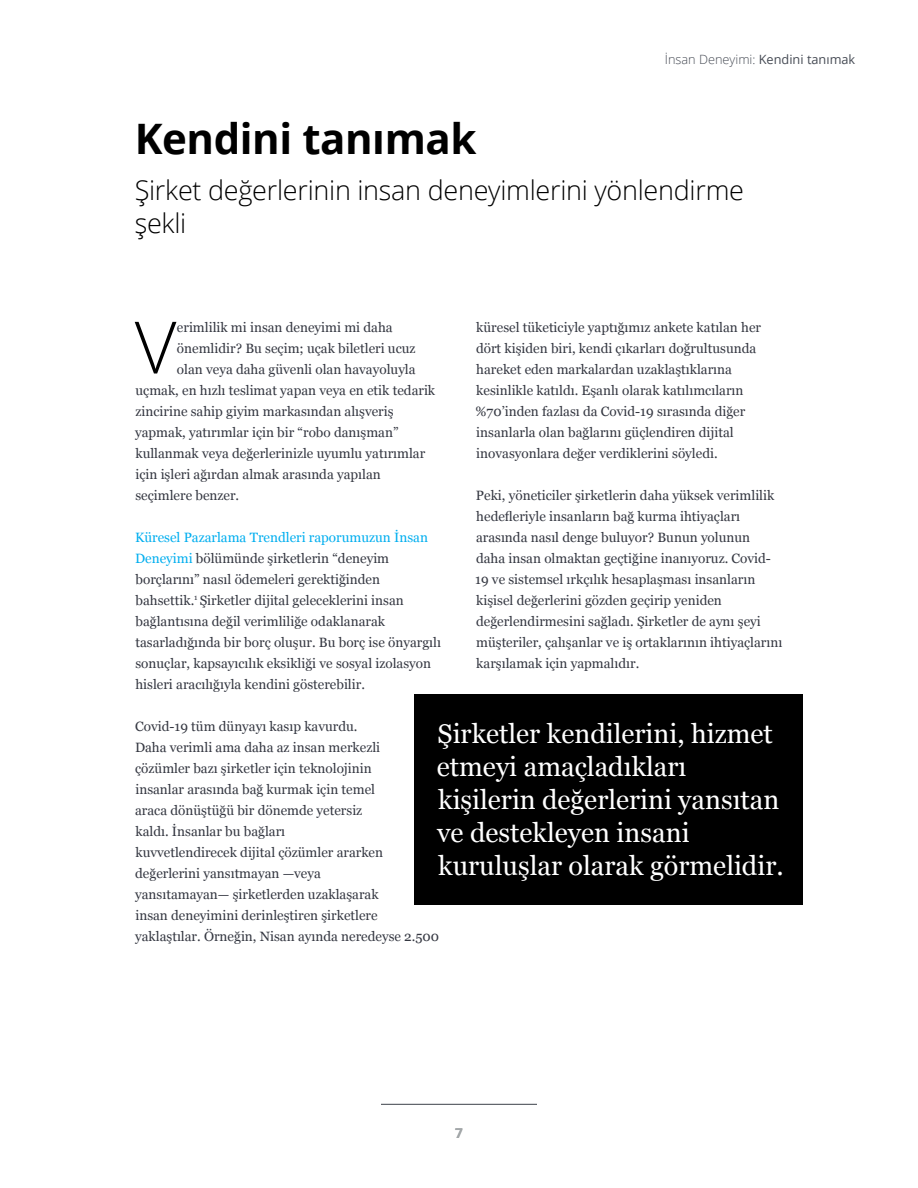
<style>
.page{position:relative;width:918px;height:1188px;background:#fff}
.page>*{position:absolute;margin:0;border:0;box-sizing:border-box;transform-origin:0 0}
.t1{font:300 72.3px "Open Sans";color:#000}
.t2{font:700 42px "Open Sans";letter-spacing:-.01em;color:#000}
.t3{font:27px/33px "Georgia";color:#fff}
.t4{font:300 27px/33px "Open Sans";letter-spacing:-.01em;color:#000}
.t5{font:13.5px/21px "Georgia";color:#343741}
.t6{font:700 13.5px "Open Sans";color:#a3a7a9}
.t7{font:300 12.75px "Open Sans";color:#474c55}
.s1{font-weight:400}
.s2{color:#00aeef}
</style>
<div class="page">
<hr style="left:381px;top:1104px;width:156px;height:1px;background:#5f636a">
<div style="left:414px;top:694px;width:389px;height:210px;background:#000"></div>
<p class="t7" style="left:665px;top:50px;width:192px">İnsan Deneyimi: <span class="s1">Kendini tanımak</span></p>
<h2 class="t2" style="left:135px;top:109px;width:343px">Kendini tanımak</h2>
<h3 class="t4" style="left:135px;top:173px;width:611px">Şirket değerlerinin insan deneyimlerini yönlendirme şekli</h3>
<h1 class="t1" style="left:135px;top:298px;width:43px">V</h1>
<p class="t5" style="left:177px;top:316px;width:217px">erimlilik mi insan deneyimi mi daha</p>
<p class="t5" style="left:476px;top:316px;width:287px">küresel tüketiciyle yaptığımız ankete katılan her dört kişiden biri, kendi çıkarları doğrultusunda hareket eden markalardan uzaklaştıklarına kesinlikle katıldı. Eşanlı olarak katılımcıların %70’inden fazlası da Covid-19 sırasında diğer insanlarla olan bağlarını güçlendiren dijital inovasyonlara değer verdiklerini söyledi.</p>
<p class="t5" style="left:475px;top:484px;width:309px">Peki, yöneticiler şirketlerin daha yüksek verimlilik hedefleriyle insanların bağ kurma ihtiyaçları arasında nasıl denge buluyor? Bunun yolunun<br>daha insan olmaktan geçtiğine inanıyoruz. Covid-19 ve sistemsel ırkçılık hesaplaşması insanların kişisel değerlerini gözden geçirip yeniden değerlendirmesini sağladı. Şirketler de aynı şeyi müşteriler, çalışanlar ve iş ortaklarının ihtiyaçlarını karşılamak için yapmalıdır.</p>
<p class="t5" style="left:177px;top:337px;width:240px">önemlidir? Bu seçim; uçak biletleri ucuz</p>
<p class="t5" style="left:177px;top:358px;width:240px">olan veya daha güvenli olan havayoluyla</p>
<p class="t5" style="left:135px;top:379px;width:301px">uçmak, en hızlı teslimat yapan veya en etik tedarik</p>
<p class="t5" style="left:136px;top:400px;width:260px">zincirine sahip giyim markasından alışveriş</p>
<p class="t5" style="left:135px;top:421px;width:265px">yapmak, yatırımlar için bir “robo danışman”</p>
<p class="t5" style="left:135px;top:442px;width:291px">kullanmak veya değerlerinizle uyumlu yatırımlar</p>
<p class="t5" style="left:135px;top:463px;width:247px">için işleri ağırdan almak arasında yapılan</p>
<p class="t5" style="left:135px;top:484px;width:105px">seçimlere benzer.</p>
<p class="t5" style="left:135px;top:526px;width:307px"><span class="s2">Küresel Pazarlama Trendleri raporumuzun İnsan Deneyimi</span> bölümünde şirketlerin “deneyim borçlarını” nasıl ödemeleri gerektiğinden bahsettik.<sup>1</sup> Şirketler dijital geleceklerini insan bağlantısına değil verimliliğe odaklanarak tasarladığında bir borç oluşur. Bu borç ise önyargılı sonuçlar, kapsayıcılık eksikliği ve sosyal izolasyon hisleri aracılığıyla kendini gösterebilir.</p>
<p class="t5" style="left:135px;top:715px;width:306px">Covid-19 tüm dünyayı kasıp kavurdu.<br>Daha verimli ama daha az insan merkezli<br>çözümler bazı şirketler için teknolojinin<br>insanlar arasında bağ kurmak için temel<br>araca dönüştüğü bir dönemde yetersiz<br>kaldı. İnsanlar bu bağları<br>kuvvetlendirecek dijital çözümler ararken değerlerini yansıtmayan —veya<br>yansıtamayan— şirketlerden uzaklaşarak<br>insan deneyimini derinleştiren şirketlere yaklaştılar. Örneğin, Nisan ayında neredeyse 2.500</p>
<h3 class="t3" style="left:437px;top:717px;width:348px">Şirketler kendilerini, hizmet etmeyi amaçladıkları kişilerin değerlerini yansıtan ve destekleyen insani kuruluşlar olarak görmelidir.</h3>
<p class="t6" style="left:455px;top:1123px;width:9px">7</p>
</div>
